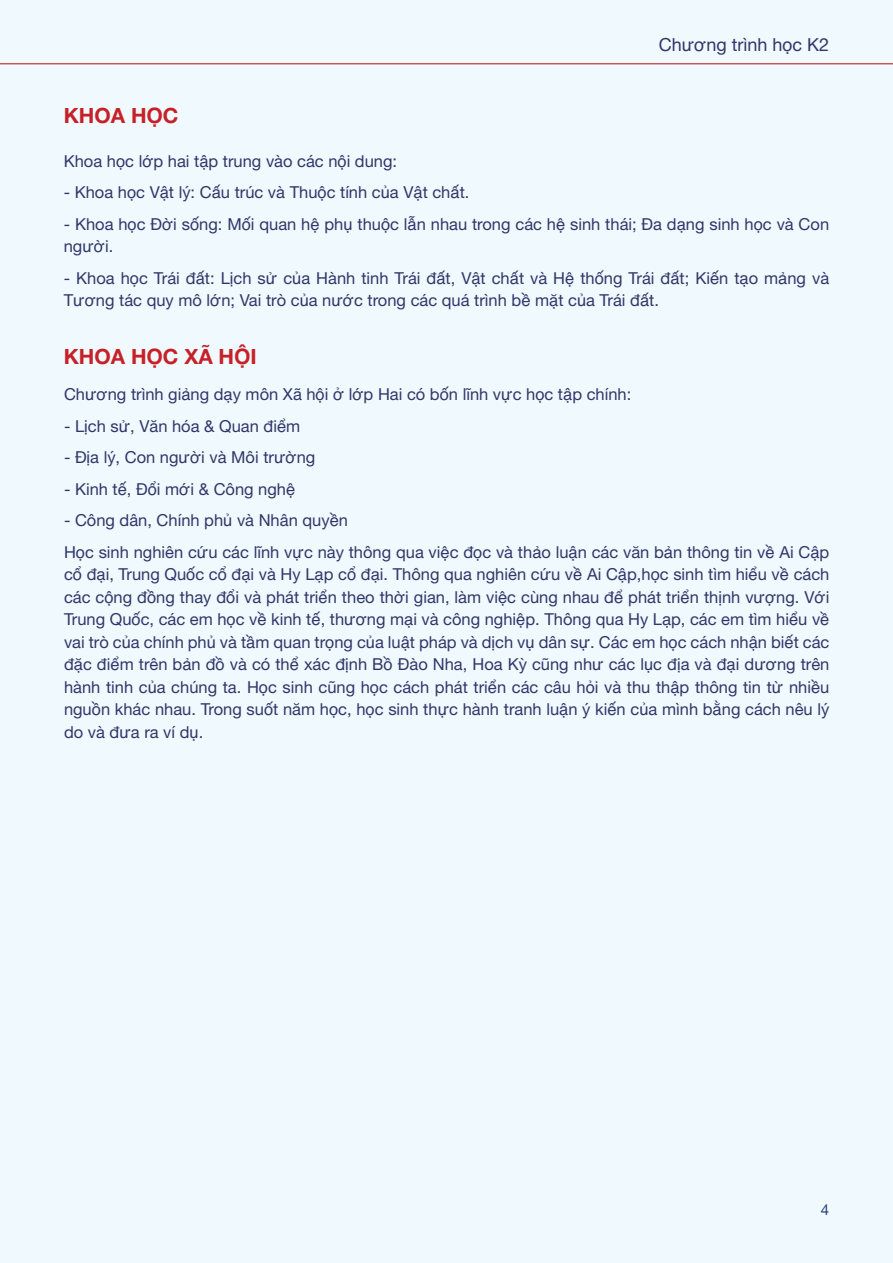
<style>
.page{position:relative;width:893px;height:1263px;background:#eff9fe}
.page>*{position:absolute;margin:0;border:0;box-sizing:border-box;transform-origin:0 0}
.t1{font:700 21px "Helvetica Neue";color:#c72127}
.t2{font:18px "Helvetica Neue";color:#303768}
.t3{font:16.5px/22.5px "Helvetica Neue";color:#303768}
.t4{font:15px "Helvetica Neue";color:#273c78}
</style>
<div class="page">
<hr style="left:0;top:63px;width:893px;height:1px;background:#c72127">
<p class="t1" style="left:64px;top:99px;width:116px">KHOA HỌC</p>
<p class="t2" style="left:659px;top:31px;width:172px">Chương trình học K2</p>
<p class="t3" style="left:64px;top:151px;width:335px">Khoa học lớp hai tập trung vào các nội dung:</p>
<p class="t3" style="left:64px;top:182px;width:407px">- Khoa học Vật lý: Cấu trúc và Thuộc tính của Vật chất.</p>
<p class="t3" style="left:64px;top:214px;width:767px">- Khoa học Đời sống: Mối quan hệ phụ thuộc lẫn nhau trong các hệ sinh thái; Đa dạng sinh học và Con người.</p>
<p class="t3" style="left:64px;top:268px;width:767px">- Khoa học Trái đất: Lịch sử của Hành tinh Trái đất, Vật chất và Hệ thống Trái đất; Kiến tạo mảng và<br>Tương tác quy mô lớn; Vai trò của nước trong các quá trình bề mặt của Trái đất.</p>
<p class="t1" style="left:64px;top:340px;width:194px">KHOA HỌC XÃ HỘI</p>
<p class="t3" style="left:64px;top:384px;width:569px">Chương trình giảng dạy môn Xã hội ở lớp Hai có bốn lĩnh vực học tập chính:</p>
<p class="t3" style="left:64px;top:415px;width:238px">- Lịch sử, Văn hóa &amp; Quan điểm</p>
<p class="t3" style="left:64px;top:447px;width:253px">- Địa lý, Con người và Môi trường</p>
<p class="t3" style="left:64px;top:478px;width:233px">- Kinh tế, Đổi mới &amp; Công nghệ</p>
<p class="t3" style="left:64px;top:505px;width:767px;line-height:31.5px">- Công dân, Chính phủ và Nhân quyền<br>Học sinh nghiên cứu các lĩnh vực này thông qua việc đọc và thảo luận các văn bản thông tin về Ai Cập</p>
<p class="t3" style="left:64px;top:564px;width:767px;text-align:justify">cổ đại, Trung Quốc cổ đại và Hy Lạp cổ đại. Thông qua nghiên cứu về Ai Cập,học sinh tìm hiểu về cách các cộng đồng thay đổi và phát triển theo thời gian, làm việc cùng nhau để phát triển thịnh vượng. Với Trung Quốc, các em học về kinh tế, thương mại và công nghiệp. Thông qua Hy Lạp, các em tìm hiểu về vai trò của chính phủ và tầm quan trọng của luật pháp và dịch vụ dân sự. Các em học cách nhận biết các đặc điểm trên bản đồ và có thể xác định Bồ Đào Nha, Hoa Kỳ cũng như các lục địa và đại dương trên hành tinh của chúng ta. Học sinh cũng học cách phát triển các câu hỏi và thu thập thông tin từ nhiều nguồn khác nhau. Trong suốt năm học, học sinh thực hành tranh luận ý kiến của mình bằng cách nêu lý do và đưa ra ví dụ.</p>
<p class="t4" style="left:821px;top:1199px;width:10px">4</p>
</div>
